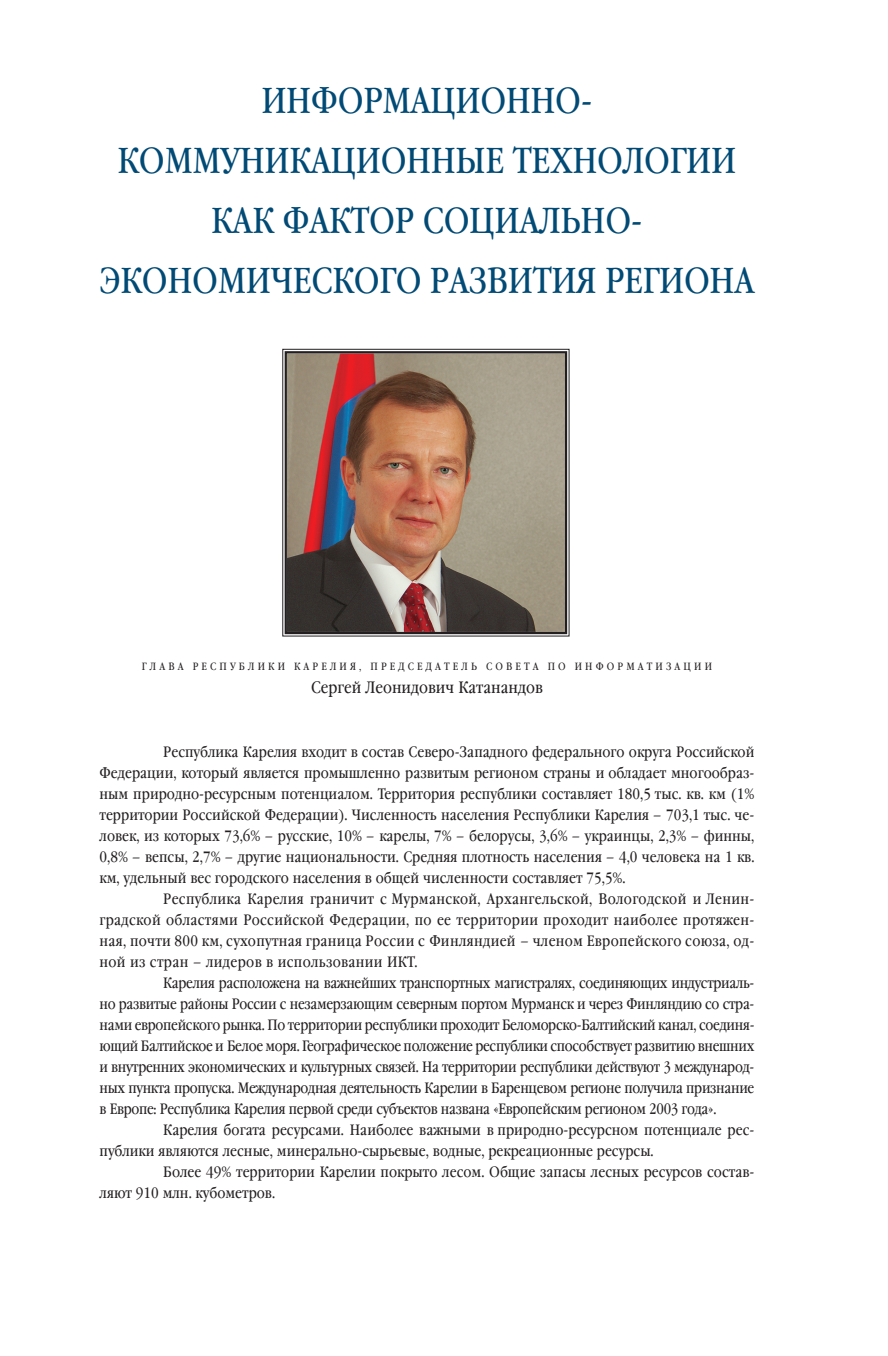
<style>
.page{position:relative;width:888px;height:1356px;background:#fff}
.page>*{position:absolute;margin:0;border:0;box-sizing:border-box;transform-origin:0 0}
.t1{font:36px "Garamond Book Narrow C";letter-spacing:-.01em;color:#004a75}
.t2{font:16.5px "Garamond Book Narrow C";color:#231f20}
.t3{font:15px "Garamond Book Narrow C";color:#231f20}
.t4{font:15px "Garamond Book Narrow C";letter-spacing:-.02em;color:#231f20}
.t5{font:15px "Garamond Book Narrow C";letter-spacing:.02em;color:#231f20}
.t6{font:10.5px "Garamond Book Narrow C";color:#231f20}
</style>
<div class="page">
<img style="left:282px;top:348px;width:288px;height:289px">
<div style="left:285px;top:351px;width:282px;height:283px;border:2px solid #231f20"></div>
<h1 class="t1" style="left:261px;top:80px;width:50px">Информационно-</h1>
<h1 class="t1" style="left:118px;top:140px;width:26px">коммуникационные</h1>
<h1 class="t1" style="left:513px;top:140px;width:84px">технологии</h1>
<h1 class="t1" style="left:211px;top:200px;width:22px">как</h1>
<h1 class="t1" style="left:283px;top:200px;width:23px">фактор</h1>
<h1 class="t1" style="left:423px;top:200px;width:24px">социал</h1>
<h1 class="t1" style="left:561px;top:200px;width:41px">ьно-</h1>
<h1 class="t1" style="left:99px;top:260px;width:26px">экономи</h1>
<h1 class="t1" style="left:271px;top:260px;width:45px">ческого</h1>
<h1 class="t1" style="left:430px;top:260px;width:22px">развити</h1>
<h1 class="t1" style="left:576px;top:260px;width:52px">я региона</h1>
<p class="t6" style="left:142px;top:660px;width:18px">Г лава</p>
<p class="t6" style="left:193px;top:660px;width:20px">Р еспублики</p>
<p class="t6" style="left:294px;top:660px;width:20px">К арели</p>
<p class="t6" style="left:350px;top:660px;width:41px">я, Председател</p>
<p class="t6" style="left:471px;top:660px;width:34px">ь С овета</p>
<p class="t6" style="left:548px;top:660px;width:10px">по</p>
<p class="t6" style="left:575px;top:660px;width:11px">информатизации</p>
<p class="t2" style="left:311px;top:677px;width:233px">Сергей Леонидович Катанандов</p>
<p class="t3" style="left:163px;top:743px;width:593px">Республика Карелия входит в состав Северо-Западного федерального округа Российской</p>
<p class="t3" style="left:100px;top:764px;width:656px">Федерации, который является промышленно развитым регионом страны и обладает многообраз-</p>
<p class="t3" style="left:100px;top:785px;width:656px">ным природно-ресурсным потенциалом. Территория республики составляет 180,5 тыс. кв. км (1%</p>
<p class="t3" style="left:100px;top:806px;width:656px">территории Российской Федерации). Численность населения Республики Карелия – 703,1 тыс. че-</p>
<p class="t3" style="left:100px;top:827px;width:656px">ловек, из которых 73,6% – русские, 10% – карелы, 7% – белорусы, 3,6% – украинцы, 2,3% – финны,</p>
<p class="t3" style="left:100px;top:848px;width:656px">0,8% – вепсы, 2,7% – другие национальности. Средняя плотность населения – 4,0 человека на 1 кв.</p>
<p class="t3" style="left:100px;top:869px;width:528px">км, удельный вес городского населения в общей численности составляет 75,5%.</p>
<p class="t5" style="left:163px;top:890px;width:591px">Республика Карелия граничит с Мурманской, Архангельской, Вологодской и Ленин-</p>
<p class="t5" style="left:100px;top:911px;width:656px">градской областями Российской Федерации, по ее территории проходит наиболее протяжен-</p>
<p class="t5" style="left:100px;top:932px;width:656px">ная, почти 800 км, сухопутная граница России с Финляндией – членом Европейского союза, од-</p>
<p class="t5" style="left:99px;top:953px;width:320px">ной из стран – лидеров в использовании ИКТ.</p>
<p class="t4" style="left:163px;top:974px;width:592px">Карелия расположена на важнейших транспортных магистралях, соединяющих индустриаль-</p>
<p class="t4" style="left:100px;top:995px;width:656px">но развитые районы России с незамерзающим северным портом Мурманск и через Финляндию со стра-</p>
<p class="t4" style="left:100px;top:1016px;width:656px">нами европейского рынка. По территории республики проходит Беломорско-Балтийский канал, соединя-</p>
<p class="t4" style="left:100px;top:1037px;width:656px">ющий Балтийское и Белое моря. Географическое положение республики способствует развитию внешних</p>
<p class="t4" style="left:100px;top:1058px;width:656px">и внутренних экономических и культурных связей. На территории республики действуют 3 международ-</p>
<p class="t4" style="left:100px;top:1079px;width:656px">ных пункта пропуска. Международная деятельность Карелии в Баренцевом регионе получила признание</p>
<p class="t4" style="left:100px;top:1100px;width:618px">в Европе: Республика Карелия первой среди субъектов названа «Европейским регионом 2003 года».</p>
<p class="t3" style="left:163px;top:1121px;width:593px">Карелия богата ресурсами. Наиболее важными в природно-ресурсном потенциале рес-</p>
<p class="t3" style="left:100px;top:1142px;width:556px">публики являются лесные, минерально-сырьевые, водные, рекреационные ресурсы.</p>
<p class="t3" style="left:163px;top:1163px;width:593px">Более 49% территории Карелии покрыто лесом. Общие запасы лесных ресурсов состав-</p>
<p class="t3" style="left:100px;top:1184px;width:177px">ляют 910 млн. кубометров.</p>
</div>
